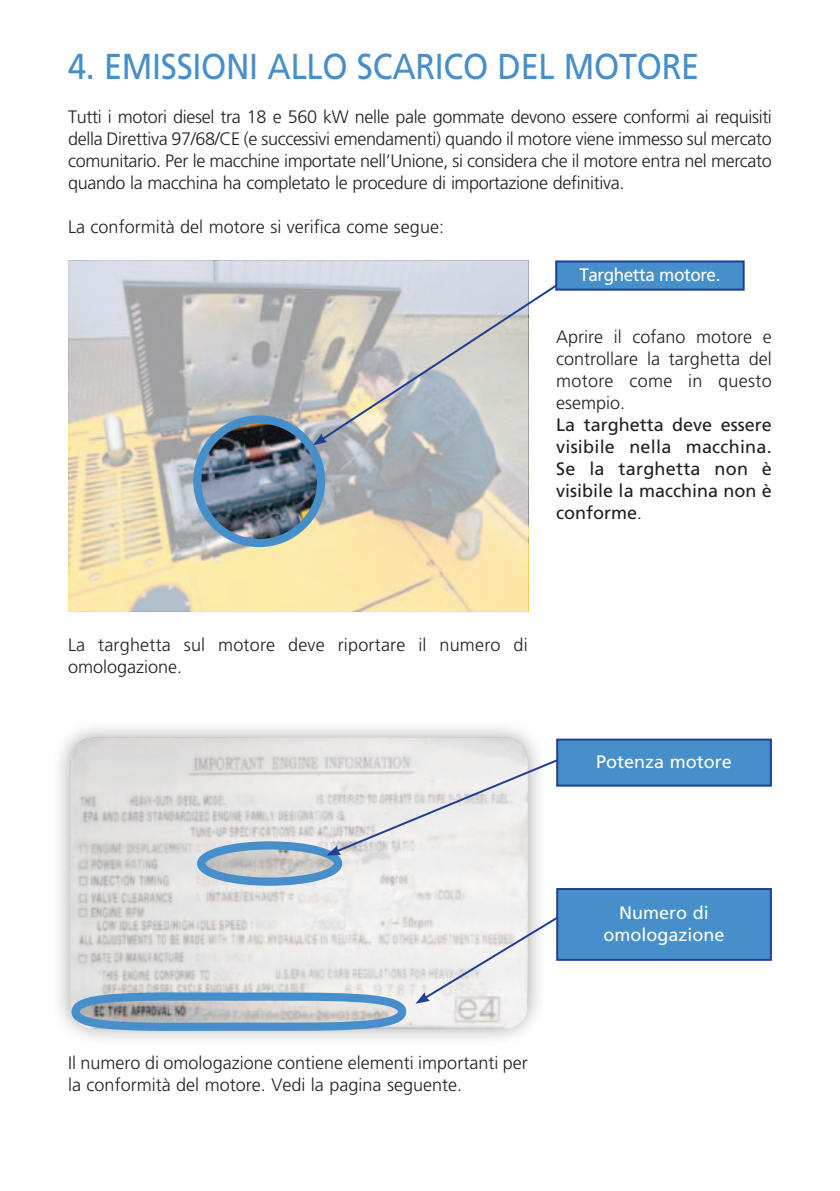
<style>
.page{position:relative;width:840px;height:1191px;background:#fff}
.page>*{position:absolute;margin:0;border:0;box-sizing:border-box;transform-origin:0 0}
.t1{font:36px "Frutiger LT Std";letter-spacing:-.01em;color:#468fcb;scale:.9 1}
.t2{font:300 18px/22px "Frutiger LT Std";color:#231f20;text-align:justify}
.t3{font:18px/22px "Frutiger LT Std";color:#231f20;text-align:justify}
.t4{font:18px/22px "Frutiger LT Std";color:#fff;text-align:center}
.t5{font:18px "Frutiger LT Std";letter-spacing:-.025em;color:#fff;scale:.95 1}
.s1{font-weight:300}
</style>
<div class="page">
<svg style="left:68px;top:260px;width:460px;height:352px;background:#c8c4b4"></svg>
<div style="left:193px;top:415px;width:132px;height:132px;border:8px solid #468fcb;border-radius:50%"></div>
<div style="left:556px;top:261px;width:187px;height:29px;background:#468fcb"></div>
<div style="left:555px;top:260px;width:189px;height:31px;border:2px solid #1d3f95"></div>
<svg style="left:313px;top:283px;width:245px;height:162px;background:#cbcccb"></svg>
<div style="left:50px;top:717px;width:495px;height:329px;background:#231f20;opacity:.4"></div>
<svg style="left:70px;top:737px;width:457px;height:178px;background:#dfdedd"></svg>
<div style="left:197px;top:841px;width:145px;height:44px;border:8px solid #468fcb;border-radius:50%"></div>
<div style="left:557px;top:739px;width:213px;height:46px;background:#468fcb"></div>
<div style="left:556px;top:738px;width:215px;height:48px;border:2px solid #1d3f95"></div>
<div style="left:557px;top:889px;width:213px;height:70px;background:#468fcb"></div>
<div style="left:556px;top:888px;width:215px;height:72px;border:2px solid #1d3f95"></div>
<svg style="left:326px;top:757px;width:233px;height:98px;background:#e5e4e5"></svg>
<svg style="left:67px;top:915px;width:493px;height:120px"></svg>
<h1 class="t1" style="left:68px;top:45px;width:576px">4. EM ISSION I ALLO SCARICO DE L MOTORE</h1>
<p class="t2" style="left:68px;top:106px;width:705px">Tutti i motori diesel tra 18 e 560 kW nelle pale gommate devono essere conformi ai requisiti della Direttiva 97/68/CE (e successivi emendamenti) quando il motore viene immesso sul mercato comunitario. Per le macchine importate nell’Unione, si considera che il motore entra nel mercato quando la macchina ha completato le procedure di importazione definitiva.</p>
<p class="t2" style="left:68px;top:216px;width:377px">La conformità del motore si verifica come segue:</p>
<p class="t5" style="left:579px;top:264px;width:150px">Targhetta motore.</p>
<p class="t2" style="left:556px;top:326px;width:217px">Aprire il cofano motore e controllare la targhetta del motore come in questo esempio.</p>
<p class="t3" style="left:556px;top:413px;width:217px">La targhetta deve essere visibile nella macchina.<br>Se la targhetta non è visibile la macchina non è conforme<span class="s1">.</span></p>
<p class="t2" style="left:68px;top:634px;width:461px">La targhetta sul motore deve riportare il numero di omologazione.</p>
<p class="t4" style="left:596px;top:751px;width:137px">Potenza motore</p>
<p class="t2" style="left:68px;top:1052px;width:461px">Il numero di omologazione contiene elementi importanti per la conformità del motore. Vedi la pagina seguente.</p>
<p class="t4" style="left:603px;top:901px;width:123px">Numero di omologazione</p>
</div>
